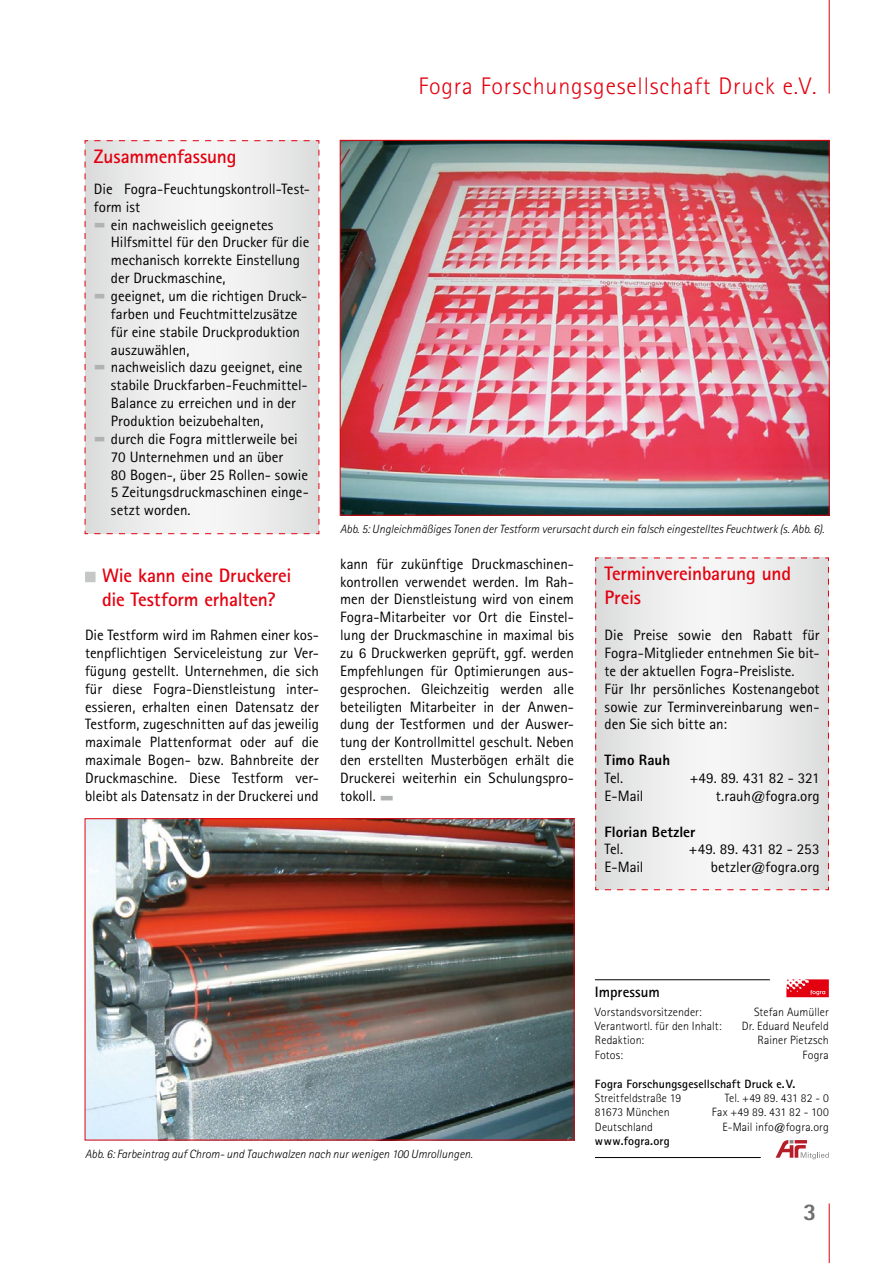
<style>
.page{position:relative;width:893px;height:1263px;background:#fff}
.page>*{position:absolute;margin:0;border:0;box-sizing:border-box;transform-origin:0 0}
.t1{font:800 42px "Rotis Sans Serif Std";color:#b1b2b3;scale:.61 1}
.t2{font:300 24px "Rotis Sans Serif Std";letter-spacing:.035em;color:#e3000f}
.t3{font:800 24px "Rotis Sans Serif Std";color:#6f6f6e}
.t4{font:700 19.5px/24px "Rotis Sans Serif Std";letter-spacing:-.01em;color:#e3000f}
.t5{font:15px/17.9px "Rotis Sans Serif Std";letter-spacing:-.005em;color:#000}
.t6{font:800 15px "Rotis Sans Serif Std";letter-spacing:.005em;color:#000}
.t7{font:700 15px "Rotis Sans Serif Std";color:#000}
.t8{font:300 12px "Rotis Sans Serif Std";letter-spacing:.01em;color:#000}
.t9{font:italic 300 12px "Rotis Sans Serif";color:#000}
.t10{font:700 12px "Rotis Sans Serif Std";letter-spacing:.01em;color:#000}
</style>
<div class="page">
<hr style="left:829px;top:0;width:1px;height:94px;background:#e3000f">
<hr style="left:829px;top:1203px;width:1px;height:60px;background:#e3000f">
<svg style="left:84px;top:140px;width:236px;height:394px"></svg>
<div style="left:85px;top:572px;width:11px;height:10px;background:#c5c6c6"></div>
<img style="left:342px;top:142px;width:485px;height:371px">
<img style="left:87px;top:820px;width:485px;height:318px">
<div style="left:85px;top:818px;width:489px;height:322px;border:1px solid #e3000f"></div>
<svg style="left:595px;top:557px;width:234px;height:333px"></svg>
<svg style="left:786px;top:979px;width:43px;height:18px"></svg>
<hr style="left:595px;top:979px;width:175px;height:1px;background:#000">
<hr style="left:595px;top:1157px;width:166px;height:1px;background:#000">
<svg style="left:776px;top:1140px;width:53px;height:19px"></svg>
<h3 class="t4" style="left:94px;top:144px;width:144px">Zusammenfassung</h3>
<p class="t5" style="left:94px;top:180px;width:218px">Die Fogra-Feuchtungskontroll-Test&shy;form ist</p>
<h1 class="t1" style="left:94px;top:195px;width:21px">-</h1>
<p class="t5" style="left:111px;top:215px;width:200px">ein nachweislich geeignetes<br>Hilfsmittel für den Drucker für die mechanisch korrekte Einstellung der Druckmaschine,</p>
<h1 class="t1" style="left:94px;top:266px;width:21px">-</h1>
<p class="t5" style="left:111px;top:287px;width:196px">geeignet, um die richtigen Druck&shy;farben und Feuchtmittelzusätze für eine stabile Druckproduktion auszuwählen,</p>
<h1 class="t1" style="left:94px;top:337px;width:21px">-</h1>
<p class="t5" style="left:111px;top:358px;width:198px">nachweislich dazu geeignet, eine stabile Druckfarben-Feuchmittel-<br>Balance zu erreichen und in der<br>Produktion beizubehalten,</p>
<h1 class="t1" style="left:94px;top:409px;width:21px">-</h1>
<p class="t5" style="left:111px;top:430px;width:199px">durch die Fogra mittlerweile bei<br>70 Unternehmen und an über<br>80 Bogen-, über 25 Rollen- sowie<br>5 Zeitungsdruckmaschinen einge&shy;setzt worden.</p>
<h3 class="t4" style="left:102px;top:563px;width:191px">Wie kann eine Druckerei die Testform erhalten?</h3>
<p class="t5" style="left:85px;top:626px;width:235px;text-align:justify">Die Testform wird im Rahmen einer kos&shy;tenpflichtigen Serviceleistung zur Ver&shy;fügung gestellt. Unternehmen, die sich für diese Fogra-Dienstleistung inter&shy;essieren, erhalten einen Datensatz der Testform, zugeschnitten auf das jeweilig maximale Plattenformat oder auf die maximale Bogen- bzw. Bahnbreite der Druckmaschine. Diese Testform ver&shy;bleibt als Datensatz in der Druckerei und</p>
<h2 class="t2" style="left:418px;top:72px;width:399px">Fogra Forschungsgesellschaft Druck e.V.</h2>
<p class="t9" style="left:340px;top:522px;width:486px">Abb. 5: Ungleichmäßiges Tonen der Testform verursacht durch ein falsch eingestelltes Feuchtwerk (s. Abb. 6).</p>
<p class="t5" style="left:340px;top:555px;width:235px;text-align:justify">kann für zukünftige Druckmaschinen&shy;kontrollen verwendet werden. Im Rah&shy;men der Dienstleistung wird von einem Fogra-Mitarbeiter vor Ort die Einstel&shy;lung der Druckmaschine in maximal bis zu 6 Druckwerken geprüft, ggf. werden Empfehlungen für Optimierungen aus&shy;gesprochen. Gleichzeitig werden alle beteiligten Mitarbeiter in der Anwen&shy;dung der Testformen und der Auswer&shy;tung der Kontrollmittel geschult. Neben den erstellten Musterbögen erhält die Druckerei weiterhin ein Schulungspro&shy;tokoll.</p>
<h1 class="t1" style="left:380px;top:768px;width:25px">–</h1>
<h3 class="t4" style="left:605px;top:561px;width:188px">Terminvereinbarung und<br>Preis</h3>
<p class="t5" style="left:605px;top:626px;width:216px">Die Preise sowie den Rabatt für Fogra-Mitglieder entnehmen Sie bit&shy;te der aktuellen Fogra-Preisliste.<br>Für Ihr persönliches Kostenangebot sowie zur Terminvereinbarung wen&shy;den Sie sich bitte an:</p>
<p class="t6" style="left:605px;top:750px;width:67px">Timo Rauh</p>
<p class="t5" style="left:605px;top:769px;width:20px">Tel.</p>
<p class="t5" style="left:690px;top:769px;width:131px">+49. 89. 431 82 - 321</p>
<p class="t5" style="left:605px;top:787px;width:40px">E-Mail</p>
<p class="t5" style="left:716px;top:787px;width:105px">t.rauh@fogra.org</p>
<p class="t6" style="left:605px;top:822px;width:92px">Florian Betzler</p>
<p class="t5" style="left:605px;top:840px;width:20px">Tel.</p>
<p class="t5" style="left:689px;top:840px;width:132px">+49. 89. 431 82 - 253</p>
<p class="t5" style="left:605px;top:858px;width:40px">E-Mail</p>
<p class="t5" style="left:711px;top:858px;width:110px">betzler@fogra.org</p>
<p class="t9" style="left:85px;top:1147px;width:389px">Abb. 6: Farbeintrag auf Chrom- und Tauchwalzen nach nur wenigen 100 Umrollungen.</p>
<p class="t7" style="left:595px;top:982px;width:66px">Impressum</p>
<p class="t8" style="left:595px;top:1004px;width:108px">Vorstandsvorsitzender:</p>
<p class="t8" style="left:754px;top:1004px;width:76px">Stefan Aumüller</p>
<p class="t8" style="left:595px;top:1019px;width:128px">Verantwortl. für den Inhalt:</p>
<p class="t8" style="left:742px;top:1019px;width:89px">Dr. Eduard Neufeld</p>
<p class="t8" style="left:595px;top:1033px;width:51px">Redaktion:</p>
<p class="t8" style="left:758px;top:1033px;width:73px">Rainer Pietzsch</p>
<p class="t8" style="left:595px;top:1048px;width:30px">Fotos:</p>
<p class="t8" style="left:802px;top:1048px;width:28px">Fogra</p>
<p class="t10" style="left:595px;top:1076px;width:202px">Fogra Forschungsgesellschaft Druck e.V.</p>
<p class="t8" style="left:595px;top:1091px;width:88px">Streitfeldstraße 19</p>
<p class="t8" style="left:725px;top:1091px;width:105px">Tel. +49 89. 431 82 - 0</p>
<p class="t8" style="left:595px;top:1105px;width:76px">81673 München</p>
<p class="t8" style="left:712px;top:1105px;width:118px">Fax +49 89. 431 82 - 100</p>
<p class="t8" style="left:595px;top:1120px;width:60px">Deutschland</p>
<p class="t8" style="left:722px;top:1120px;width:108px">E-Mail info@fogra.org</p>
<p class="t10" style="left:595px;top:1133px;width:76px">www.fogra.org</p>
<h2 class="t3" style="left:803px;top:1196px;width:15px">3</h2>
</div>
